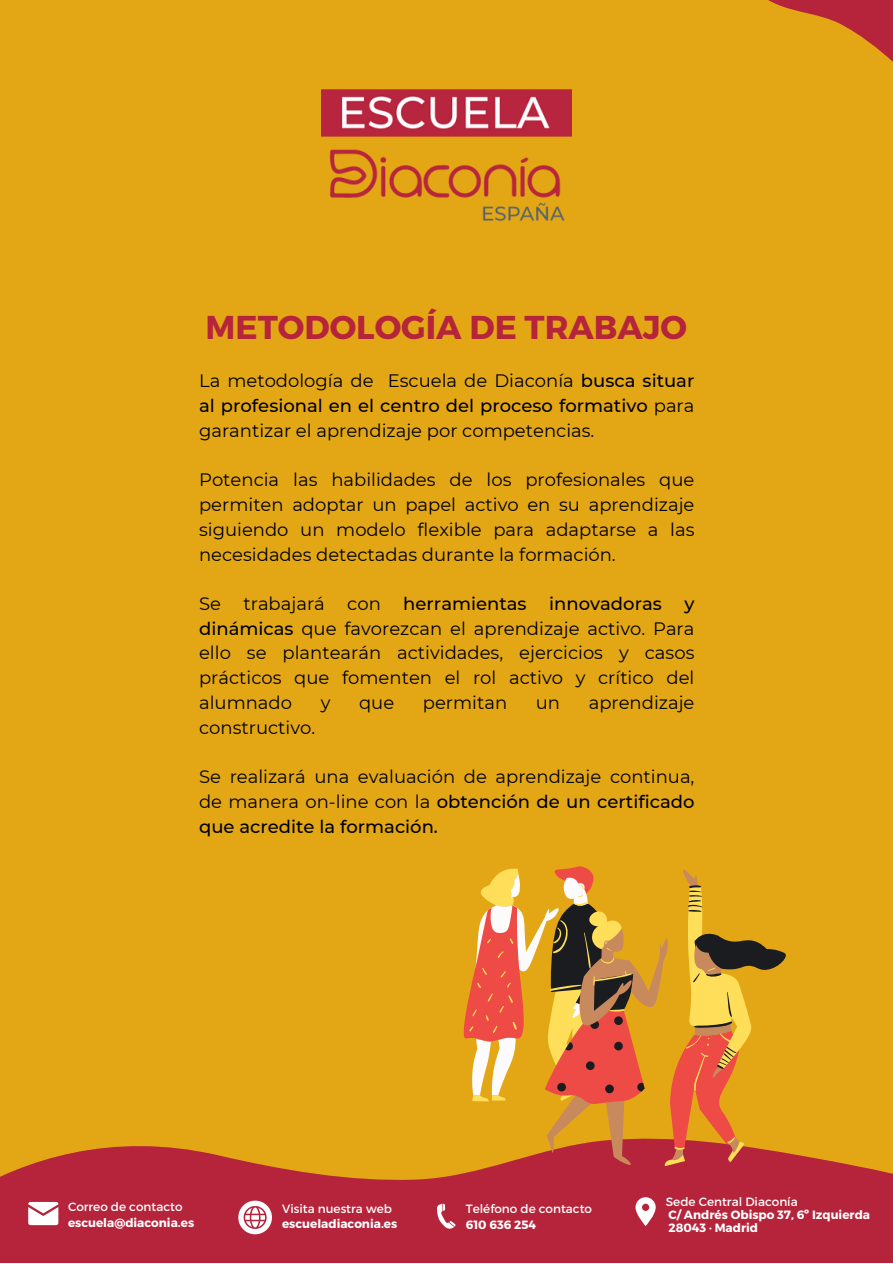
<style>
.page{position:relative;width:893px;height:1264px;background:#fff}
.page>*{position:absolute;margin:0;border:0;box-sizing:border-box;transform-origin:0 0}
.t1{font:700 33px "Montserrat";color:#b5243a}
.t2{font:18px/24.8px "Montserrat";color:#000;text-align:justify}
.t3{font:500 18px "Montserrat";color:#000}
.t4{font:700 12px "Montserrat";color:#fff}
.t5{font:12px "Montserrat";color:#fff}
.s1{font-weight:500}
</style>
<div class="page">
<div style="left:0;top:0;width:892px;height:1262px;background:#e3a716"></div>
<svg style="left:0;top:1146px;width:892px;height:116px;background:#ba3236"></svg>
<svg style="left:635px;top:1197px;width:20px;height:28px"></svg>
<svg style="left:437px;top:1203px;width:18px;height:26px"></svg>
<svg style="left:28px;top:1201px;width:30px;height:24px"></svg>
<svg style="left:238px;top:1200px;width:34px;height:34px"></svg>
<svg style="left:490px;top:868px;width:295px;height:297px"></svg>
<svg style="left:469px;top:884px;width:275px;height:281px"></svg>
<img style="left:322px;top:89px;width:249px;height:132px">
<svg style="left:768px;top:0;width:124px;height:61px"></svg>
<p class="t1" style="left:205px;top:305px;width:483px">METODOLOGÍA DE TRABAJO</p>
<p class="t2" style="left:199px;top:368px;width:497px">La metodología de Escuela de Diaconía <span class="s1">busca situar al profesional en el centro del proceso formativo</span> para garantizar el aprendizaje por competencias.</p>
<p class="t2" style="left:199px;top:467px;width:497px">Potencia las habilidades de los profesionales que permiten adoptar un papel activo en su aprendizaje siguiendo un modelo flexible para adaptarse a las necesidades detectadas durante la formación.</p>
<p class="t2" style="left:199px;top:591px;width:329px">Se trabajará con <span class="s1">herramientas</span></p>
<p class="t3" style="left:549px;top:592px;width:114px">innovadoras</p>
<p class="t2" style="left:199px;top:591px;width:497px;text-indent:485px"><span class="s1">y dinámicas</span> que favorezcan el aprendizaje activo. Para ello se plantearán actividades, ejercicios y casos prácticos que fomenten el rol activo y crítico del alumnado</p>
<p class="t2" style="left:320px;top:690px;width:11px">y</p>
<p class="t2" style="left:359px;top:690px;width:37px">que</p>
<p class="t2" style="left:423px;top:690px;width:86px">permitan</p>
<p class="t2" style="left:535px;top:690px;width:26px">un</p>
<p class="t2" style="left:588px;top:690px;width:107px">aprendizaje</p>
<p class="t2" style="left:199px;top:715px;width:118px">constructivo.</p>
<p class="t2" style="left:199px;top:764px;width:497px">Se realizará una evaluación de aprendizaje continua, de manera on-line con la <span class="s1">obtención de un certificado que acredite la formación.</span></p>
<p class="t5" style="left:68px;top:1199px;width:116px">Correo de contacto</p>
<p class="t4" style="left:68px;top:1215px;width:128px">escuela@diaconia.es</p>
<p class="t5" style="left:282px;top:1201px;width:111px">Visita nuestra web</p>
<p class="t4" style="left:282px;top:1216px;width:117px">escueladiaconia.es</p>
<p class="t5" style="left:465px;top:1201px;width:128px">Teléfono de contacto</p>
<p class="t4" style="left:465px;top:1217px;width:72px">610 636 254</p>
<p class="t5" style="left:665px;top:1193px;width:133px">Sede Central Diaconía</p>
<p class="t4" style="left:668px;top:1206px;width:203px">C/ Andrés Obispo 37, 6º Izquierda</p>
<p class="t4" style="left:668px;top:1219px;width:91px">28043 · Madrid</p>
</div>
